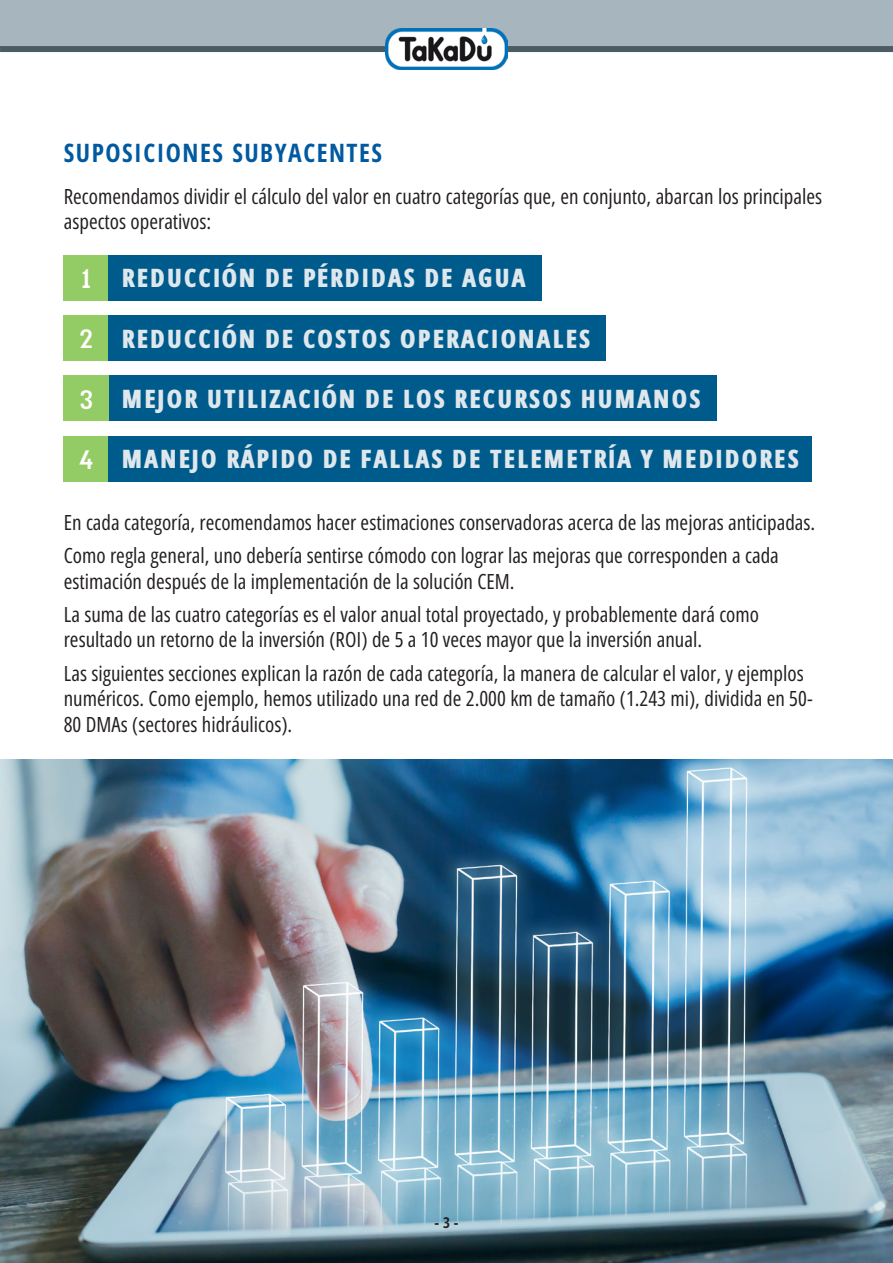
<style>
.page{position:relative;width:893px;height:1263px;background:#fff}
.page>*{position:absolute;margin:0;border:0;box-sizing:border-box;transform-origin:0 0}
.t1{font:800 25.5px "Open Sans Hebrew Condensed";letter-spacing:.06em;color:#dee7ec}
.t2{font:700 25.5px "Open Sans Hebrew Condensed";letter-spacing:.06em;color:#0159a0}
.t3{font:21px/33.8px "Open Sans Hebrew Condensed";color:#231f20}
.t4{font:700 15px "Open Sans Hebrew Condensed";color:#231f20}
.s1{font-family:"Almoni DLAAA";font-weight:400;font-size:36px;color:#fff}
</style>
<div class="page">
<div style="left:0;top:0;width:893px;height:49px;background:#a7b6be"></div>
<img style="left:0;top:759px;width:893px;height:504px">
<div style="left:0;top:46px;width:893px;height:6px;background:#4c5c65"></div>
<img style="left:386px;top:29px;width:121px;height:41px">
<div style="left:64px;top:255px;width:45px;height:45px;background:#93cb64"></div>
<div style="left:109px;top:255px;width:433px;height:45px;background:#005b8d"></div>
<div style="left:64px;top:315px;width:45px;height:45px;background:#93cb64"></div>
<div style="left:109px;top:315px;width:497px;height:45px;background:#005b8d"></div>
<div style="left:64px;top:376px;width:45px;height:45px;background:#93cb64"></div>
<div style="left:109px;top:376px;width:607px;height:45px;background:#005b8d"></div>
<div style="left:64px;top:436px;width:45px;height:45px;background:#93cb64"></div>
<div style="left:109px;top:436px;width:703px;height:45px;background:#005b8d"></div>
<p class="t2" style="left:64px;top:138px;width:320px">SUPOSICIONES SUBYACENTES</p>
<p class="t3" style="left:64px;top:185px;width:760px;line-height:25.2px">Recomendamos dividir el cálculo del valor en cuatro categorías que, en conjunto, abarcan los principales aspectos operativos:</p>
<p class="t1" style="left:82px;top:264px;width:446px"><span class="s1">1</span> REDUCCIÓN DE PÉRDIDAS DE AGUA</p>
<p class="t1" style="left:79px;top:324px;width:513px"><span class="s1">2</span> REDUCCIÓN DE COSTOS OPERACIONALES</p>
<p class="t1" style="left:79px;top:384px;width:623px"><span class="s1">3</span> MEJOR UTILIZACIÓN DE LOS RECURSOS HUMANOS</p>
<p class="t1" style="left:79px;top:445px;width:721px"><span class="s1">4</span> MANEJO RÁPIDO DE FALLAS DE TELEMETRÍA Y MEDIDORES</p>
<p class="t3" style="left:64px;top:506px;width:753px">En cada categoría, recomendamos hacer estimaciones conservadoras acerca de las mejoras anticipadas.<br>Como regla general, uno debería sentirse cómodo con lograr las mejoras que corresponden a cada</p>
<p class="t3" style="left:64px;top:565px;width:697px">estimación después de la implementación de la solución CEM.<br>La suma de las cuatro categorías es el valor anual total proyectado, y probablemente dará como</p>
<p class="t3" style="left:64px;top:624px;width:741px">resultado un retorno de la inversión (ROI) de 5 a 10 veces mayor que la inversión anual.<br>Las siguientes secciones explican la razón de cada categoría, la manera de calcular el valor, y ejemplos</p>
<p class="t3" style="left:64px;top:687px;width:750px;line-height:25.2px">numéricos. Como ejemplo, hemos utilizado una red de 2.000 km de tamaño (1.243 mi), dividida en 50-<br>80 DMAs (sectores hidráulicos).</p>
<p class="t4" style="left:435px;top:1214px;width:25px">- 3 -</p>
</div>
